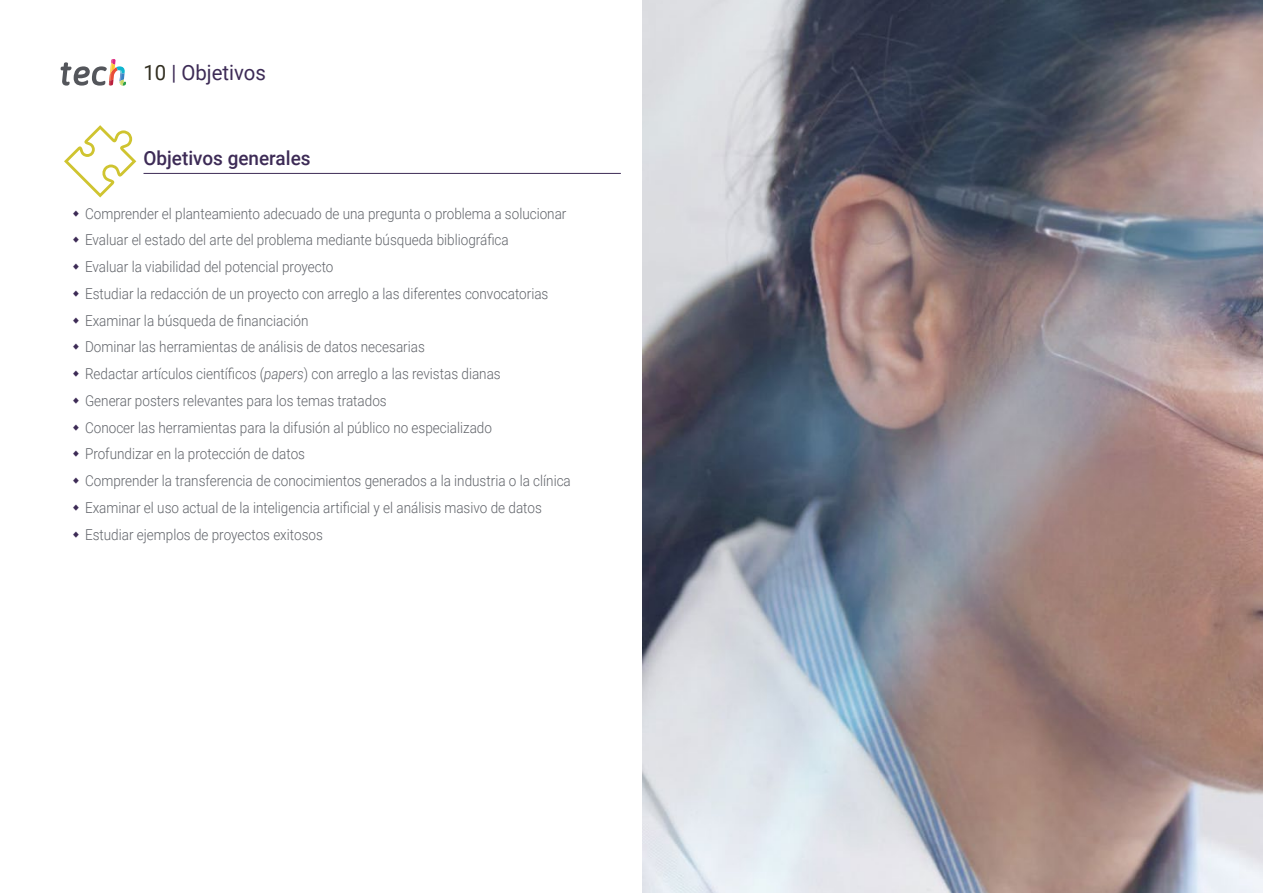
<style>
.page{position:relative;width:1263px;height:893px;background:#fff}
.page>*{position:absolute;margin:0;border:0;box-sizing:border-box;transform-origin:0 0}
.t1{font:21px "Roboto";color:#3d2b56}
.t2{font:500 19.5px "Roboto";color:#3d2b56}
.t3{font:300 15px/26.7px "Roboto";color:#61646a;scale:.9 1}
.s1{color:#312e20}
.s2{font-style:italic}
</style>
<div class="page">
<hr style="left:144px;top:173px;width:477px;height:1px;background:#3d2b56">
<svg style="left:64px;top:125px;width:72px;height:72px"></svg>
<img style="left:642px;top:0;width:621px;height:893px">
<svg style="left:61px;top:59px;width:65px;height:27px"></svg>
<h1 class="t1" style="left:144px;top:57px;width:124px"><span class="s1">10</span> | Objetivos</h1>
<h2 class="t2" style="left:144px;top:144px;width:169px">Objetivos generales</h2>
<p class="t3" style="left:85px;top:199px;width:541px">Comprender el planteamiento adecuado de una pregunta o problema a solucionar Evaluar el estado del arte del problema mediante búsqueda bibliográfica<br>Evaluar la viabilidad del potencial proyecto<br>Estudiar la redacción de un proyecto con arreglo a las diferentes convocatorias Examinar la búsqueda de financiación<br>Dominar las herramientas de análisis de datos necesarias<br>Redactar artículos científicos (<span class="s2">papers</span>) con arreglo a las revistas dianas<br>Generar posters relevantes para los temas tratados<br>Conocer las herramientas para la difusión al público no especializado<br>Profundizar en la protección de datos<br>Comprender la transferencia de conocimientos generados a la industria o la clínica Examinar el uso actual de la inteligencia artificial y el análisis masivo de datos Estudiar ejemplos de proyectos exitosos</p>
</div>
